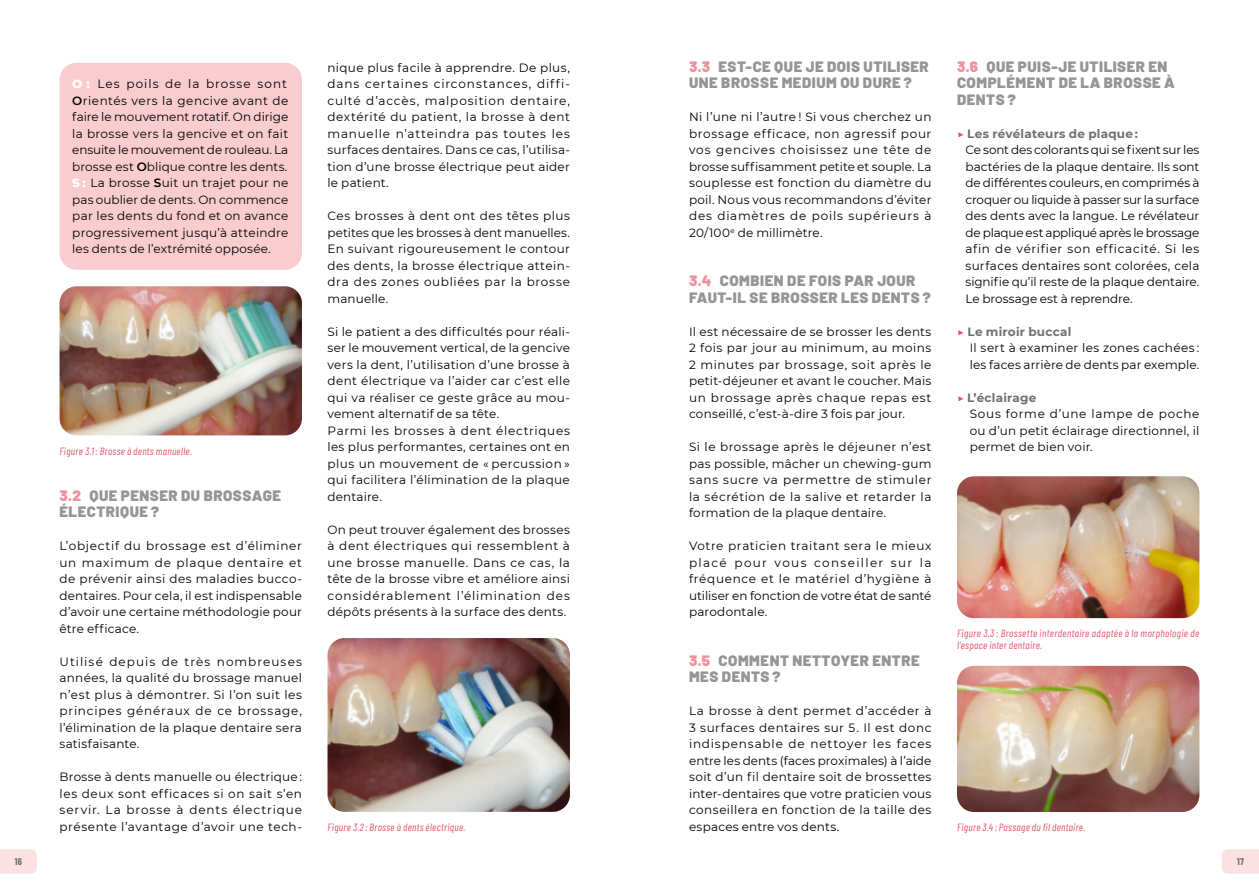
<style>
.page{position:relative;width:1259px;height:893px;background:#fff}
.page>*{position:absolute;margin:0;border:0;box-sizing:border-box;transform-origin:0 0}
.t1{font:900 15px/16.5px "Barlow";letter-spacing:.035em;color:#979594}
.t2{font:12px/16.5px "Montserrat";letter-spacing:.02em;color:#000;text-align:justify}
.t3{font:12px/16.5px "Montserrat";letter-spacing:-.005em;color:#000}
.t4{font:italic 10.5px/12px "Barlow Condensed";letter-spacing:.03em;color:#ea506a}
.t5{font:700 9.45px "Barlow Condensed";color:#71706f}
.s1{font-weight:800;color:#fff}
.s2{font-weight:600}
.s3{color:#f1919e}
.s4{color:#ea506a}
.s5{font-weight:700;color:#71706f}
</style>
<div class="page">
<svg style="left:1222px;top:849px;width:37px;height:25px"></svg>
<svg style="left:0;top:849px;width:37px;height:25px"></svg>
<div style="left:60px;top:63px;width:242px;height:207px;background:#f9ccd0;border-radius:17px"></div>
<img style="left:60px;top:286px;width:242px;height:149px">
<img style="left:327px;top:638px;width:243px;height:174px">
<img style="left:957px;top:476px;width:242px;height:142px">
<img style="left:957px;top:666px;width:242px;height:146px">
<p class="t2" style="left:72px;top:75px;width:218px;text-align:left"><span class="s1">O :</span> Les poils de la brosse sont <span class="s2">O</span>rientés vers la gencive avant de faire le mouvement rotatif. On dirige la brosse vers la gencive et on fait ensuite le mouvement de rouleau. La brosse est <span class="s2">O</span>blique contre les dents.<br><span class="s1">S :</span> La brosse <span class="s2">S</span>uit un trajet pour ne pas oublier de dents. On commence par les dents du fond et on avance progressivement jusqu’à atteindre les dents de l’extrémité opposée.</p>
<p class="t4" style="left:60px;top:445px;width:134px">Figure 3.1 : Brosse à dents manuelle.</p>
<p class="t1" style="left:60px;top:486px;width:223px"><span class="s3">3.2</span> QUE PENSER DU BROSSAGE<br>ÉLECTRIQUE ?</p>
<p class="t2" style="left:60px;top:537px;width:244px">L’objectif du brossage est d’éliminer un maximum de plaque dentaire et de prévenir ainsi des maladies bucco&shy;dentaires. Pour cela, il est indispensable d’avoir une certaine méthodologie pour être efficace.</p>
<p class="t2" style="left:60px;top:653px;width:244px">Utilisé depuis de très nombreuses années, la qualité du brossage manuel n’est plus à démontrer. Si l’on suit les principes généraux de ce brossage, l’élimination de la plaque dentaire sera satisfaisante.</p>
<p class="t2" style="left:60px;top:768px;width:244px">Brosse à dents manuelle ou électrique : les deux sont efficaces si on sait s’en servir. La brosse à dents électrique présente l’avantage d’avoir une tech-</p>
<p class="t2" style="left:327px;top:59px;width:244px">nique plus facile à apprendre. De plus, dans certaines circonstances, diffi&shy;culté d’accès, malposition dentaire, dextérité du patient, la brosse à dent manuelle n’atteindra pas toutes les surfaces dentaires. Dans ce cas, l’utilisa&shy;tion d’une brosse électrique peut aider le patient.</p>
<p class="t2" style="left:327px;top:207px;width:244px">Ces brosses à dent ont des têtes plus petites que les brosses à dent manuelles.<br>En suivant rigoureusement le contour des dents, la brosse électrique attein&shy;dra des zones oubliées par la brosse manuelle.</p>
<p class="t2" style="left:327px;top:323px;width:244px;text-align:left">Si le patient a des difficultés pour réali&shy;ser le mouvement vertical, de la gencive vers la dent, l’utilisation d’une brosse à dent électrique va l’aider car c’est elle qui va réaliser ce geste grâce au mou&shy;vement alternatif de sa tête.<br>Parmi les brosses à dent électriques les plus performantes, certaines ont en plus un mouvement de « percussion » qui facilitera l’élimination de la plaque dentaire.</p>
<p class="t2" style="left:327px;top:521px;width:244px">On peut trouver également des brosses à dent électriques qui ressemblent à une brosse manuelle. Dans ce cas, la tête de la brosse vibre et améliore ainsi considérablement l’élimination des dépôts présents à la surface des dents.</p>
<p class="t4" style="left:327px;top:820px;width:139px">Figure 3.2: Brosse à dents électrique.</p>
<p class="t1" style="left:689px;top:57px;width:241px"><span class="s3">3.3</span> EST-CE QUE JE DOIS UTILISER<br>UNE BROSSE MEDIUM OU DURE ?</p>
<p class="t2" style="left:689px;top:108px;width:244px">Ni l’une ni l’autre ! Si vous cherchez un brossage efficace, non agressif pour vos gencives choisissez une tête de brosse suffisamment petite et souple. La souplesse est fonction du diamètre du poil. Nous vous recommandons d’éviter des diamètres de poils supérieurs à 20/100<sup>e</sup> de millimètre.</p>
<p class="t1" style="left:689px;top:272px;width:243px"><span class="s3">3.4</span> COMBIEN DE FOIS PAR JOUR<br>FAUT-IL SE BROSSER LES DENTS ?</p>
<p class="t2" style="left:689px;top:323px;width:244px">Il est nécessaire de se brosser les dents 2 fois par jour au minimum, au moins 2 minutes par brossage, soit après le petit-déjeuner et avant le coucher. Mais un brossage après chaque repas est conseillé, c’est-à-dire 3 fois par jour.</p>
<p class="t2" style="left:689px;top:438px;width:244px">Si le brossage après le déjeuner n’est pas possible, mâcher un chewing-gum sans sucre va permettre de stimuler la sécrétion de la salive et retarder la formation de la plaque dentaire.</p>
<p class="t2" style="left:689px;top:537px;width:244px">Votre praticien traitant sera le mieux placé pour vous conseiller sur la fréquence et le matériel d’hygiène à utiliser en fonction de votre état de santé parodontale.</p>
<p class="t1" style="left:689px;top:651px;width:232px"><span class="s3">3.5</span> COMMENT NETTOYER ENTRE<br>MES DENTS ?</p>
<p class="t2" style="left:689px;top:702px;width:244px">La brosse à dent permet d’accéder à 3 surfaces dentaires sur 5. Il est donc indispensable de nettoyer les faces entre les dents (faces proximales) à l’aide soit d’un fil dentaire soit de brossettes inter-dentaires que votre praticien vous conseillera en fonction de la taille des espaces entre vos dents.</p>
<p class="t1" style="left:957px;top:57px;width:219px"><span class="s3">3.6</span> QUE PUIS-JE UTILISER EN<br>COMPLÉMENT DE LA BROSSE À<br>DENTS ?</p>
<p class="t3" style="left:965px;top:125px;width:235px;text-indent:-9px"><span class="s4">▶</span> <span class="s5">Les révélateurs de plaque :<br></span>Ce sont des colorants qui se fixent sur les bactéries de la plaque dentaire. Ils sont de différentes couleurs, en comprimés à croquer ou liquide à passer sur la surface des dents avec la langue. Le révélateur de plaque est appliqué après le brossage afin de vérifier son efficacité. Si les surfaces dentaires sont colorées, cela signifie qu’il reste de la plaque dentaire.<br>Le brossage est à reprendre.</p>
<p class="t2" style="left:969px;top:323px;width:231px;text-align:left;text-indent:-13px"><span class="s4">▶</span> <span class="s5">Le miroir buccal<br></span>Il sert à examiner les zones cachées : les faces arrière de dents par exemple.</p>
<p class="t2" style="left:969px;top:389px;width:231px;text-align:left;text-indent:-13px"><span class="s4">▶</span> <span class="s5">L’éclairage<br></span>Sous forme d’une lampe de poche ou d’un petit éclairage directionnel, il permet de bien voir.</p>
<p class="t4" style="left:957px;top:627px;width:244px">Figure 3.3: Brossette interdentaire adaptée à la morphologie de l’espace inter dentaire.</p>
<p class="t4" style="left:957px;top:820px;width:130px">Figure 3.4 : Passage du fil dentaire.</p>
<p class="t5" style="left:15px;top:855px;width:9px">16</p>
<p class="t5" style="left:1237px;top:855px;width:8px">17</p>
</div>
